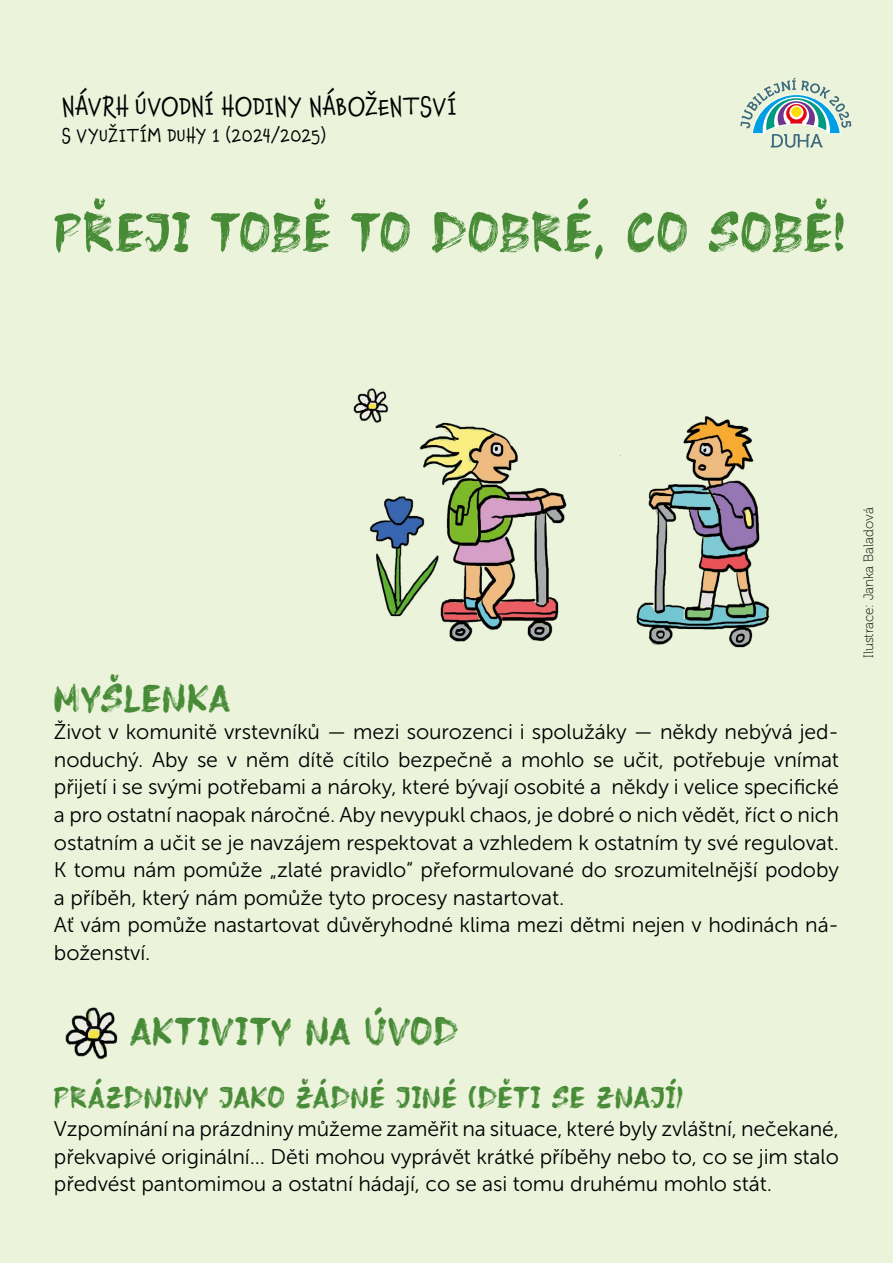
<style>
.page{position:relative;width:893px;height:1263px;background:#ebf3db}
.page>*{position:absolute;margin:0;border:0;box-sizing:border-box;transform-origin:0 0}
.t1{font:54px "Frost Vector";letter-spacing:.03em;color:#488b37}
.t2{font:38.25px "Frost Vector";letter-spacing:.04em;color:#488b37}
.t3{font:29.7px "Frost Vector";letter-spacing:.04em;color:#488b37}
.t4{font:25.5px "Chaloops W00";letter-spacing:.01em;color:#000}
.t5{font:21.15px/27.6px "Museo Sans 300";letter-spacing:-.005em;color:#000}
.t6{font:19.05px "Chaloops W00";letter-spacing:.02em;color:#000}
.t7{font:13.5px "Museo 100";color:#000}
</style>
<div class="page">
<svg style="left:740px;top:78px;width:111px;height:70px"></svg>
<img style="left:353px;top:388px;width:214px;height:254px">
<img style="left:620px;top:416px;width:150px;height:232px">
<img style="left:65px;top:1007px;width:53px;height:53px">
<p class="t4" style="left:62px;top:85px;width:396px">NÁVRH ÚVODNÍ HODINY NÁBOŽENTSVÍ</p>
<p class="t6" style="left:62px;top:120px;width:265px">S VYUŽITÍM DUHY 1 (2024/2025)</p>
<h1 class="t1" style="left:54px;top:198px;width:792px">PŘEJI TOBĚ TO DOBRÉ, CO SOBĚ!</h1>
<h2 class="t2" style="left:54px;top:673px;width:177px">MYŠLENKA</h2>
<p class="t5" style="left:54px;top:718px;width:787px">Život v komunitě vrstevníků — mezi sourozenci i spolužáky — někdy nebývá jed&shy;noduchý. Aby se v něm dítě cítilo bezpečně a mohlo se učit, potřebuje vnímat přijetí i se svými potřebami a nároky, které bývají osobité a někdy i velice specifické a pro ostatní naopak náročné. Aby nevypukl chaos, je dobré o nich vědět, říct o nich ostatním a učit se je navzájem respektovat a vzhledem k ostatním ty své regulovat.<br>K tomu nám pomůže „zlaté pravidlo“ přeformulované do srozumitelnější podoby a příběh, který nám pomůže tyto procesy nastartovat.<br>Ať vám pomůže nastartovat důvěryhodné klima mezi dětmi nejen v hodinách ná&shy;boženství.</p>
<h2 class="t2" style="left:130px;top:1006px;width:329px">AKTIVITY NA ÚVOD</h2>
<h3 class="t3" style="left:54px;top:1078px;width:631px">PRÁZDNINY JAKO ŽÁDNÉ JINÉ (DĚTI SE ZNAJÍ)</h3>
<p class="t5" style="left:54px;top:1115px;width:786px;text-align:justify">Vzpomínání na prázdniny můžeme zaměřit na situace, které byly zvláštní, nečekané, překvapivé originální... Děti mohou vyprávět krátké příběhy nebo to, co se jim stalo předvést pantomimou a ostatní hádají, co se asi tomu druhému mohlo stát.</p>
<p class="t7" style="left:861px;top:658px;width:152px;rotate:-90deg">Ilustrace: Janka Baladová</p>
</div>
